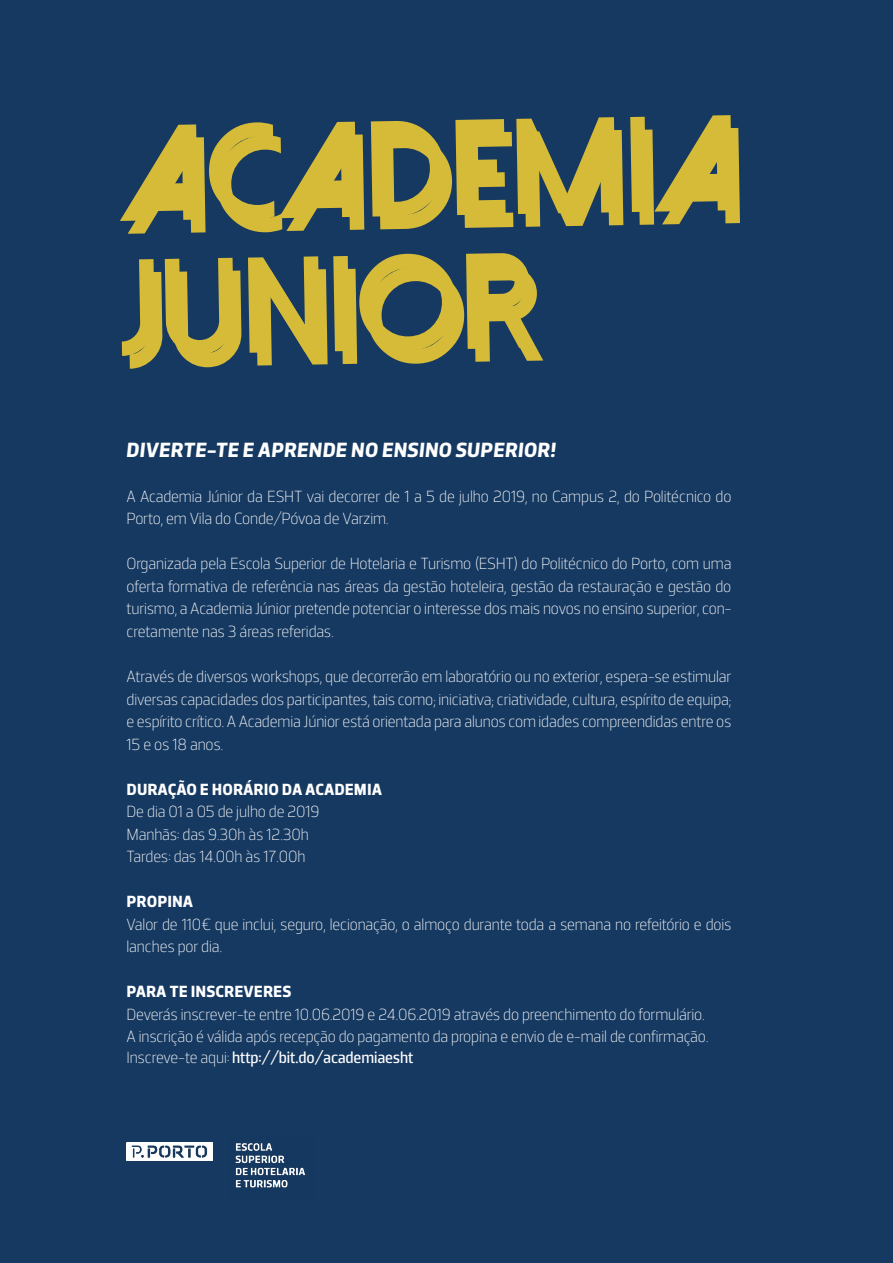
<style>
.page{position:relative;width:893px;height:1263px;background:#163961}
.page>*{position:absolute;margin:0;border:0;box-sizing:border-box;transform-origin:0 0}
.t1{font:800 136.2px/133.9px "Dolce Vita";color:#d5bb38}
.t2{font:italic 700 21px "Porto Sans";color:#fff}
.t3{font:300 16.5px/22.5px "Porto Sans";letter-spacing:-.01em;color:#fff}
.t4{font:700 16.5px "Porto Sans";color:#fff}
.t5{font:16.5px "Porto Sans";letter-spacing:-.01em;color:#fff}
.s1{font-weight:300}
</style>
<div class="page">
<img style="left:126px;top:1142px;width:86px;height:19px">
<img style="left:235px;top:1143px;width:70px;height:45px">
<h1 class="t1" style="left:126px;top:121px;width:622px;rotate:-1deg">academia junior</h1>
<p class="t2" style="left:127px;top:437px;width:431px">DIVERTE-TE E APRENDE NO ENSINO SUPERIOR!</p>
<p class="t3" style="left:126px;top:485px;width:606px">A Academia Júnior da ESHT vai decorrer de 1 a 5 de julho 2019, no Campus 2, do Politécnico do<br>Porto, em Vila do Conde/Póvoa de Varzim.</p>
<p class="t3" style="left:126px;top:553px;width:606px;text-align:justify">Organizada pela Escola Superior de Hotelaria e Turismo (ESHT) do Politécnico do Porto, com uma oferta formativa de referência nas áreas da gestão hoteleira, gestão da restauração e gestão do turismo, a Academia Júnior pretende potenciar o interesse dos mais novos no ensino superior, con&shy;cretamente nas 3 áreas referidas.</p>
<p class="t3" style="left:126px;top:665px;width:606px;text-align:justify">Através de diversos workshops, que decorrerão em laboratório ou no exterior, espera-se estimular diversas capacidades dos participantes, tais como; iniciativa; criatividade, cultura, espírito de equipa; e espírito crítico. A Academia Júnior está orientada para alunos com idades compreendidas entre os 15 e os 18 anos.</p>
<p class="t4" style="left:127px;top:779px;width:257px">DURAÇÃO E HORÁRIO DA ACADEMIA</p>
<p class="t3" style="left:126px;top:800px;width:195px">De dia 01 a 05 de julho de 2019<br>Manhãs: das 9.30h às 12.30h<br>Tardes: das 14.00h às 17.00h</p>
<p class="t4" style="left:127px;top:891px;width:68px">PROPINA</p>
<p class="t3" style="left:126px;top:913px;width:606px">Valor de 110€ que inclui, seguro, lecionação, o almoço durante toda a semana no refeitório e dois lanches por dia.</p>
<p class="t4" style="left:127px;top:981px;width:166px">PARA TE INSCREVERES</p>
<p class="t3" style="left:126px;top:1003px;width:583px">Deverás inscrever-te entre 10.06.2019 e 24.06.2019 através do preenchimento do formulário.<br>A inscrição é válida após recepção do pagamento da propina e envio de e-mail de confirmação.</p>
<p class="t5" style="left:126px;top:1048px;width:288px"><span class="s1">Inscreve-te aqui:</span> http://bit.do/academiaesht</p>
</div>
